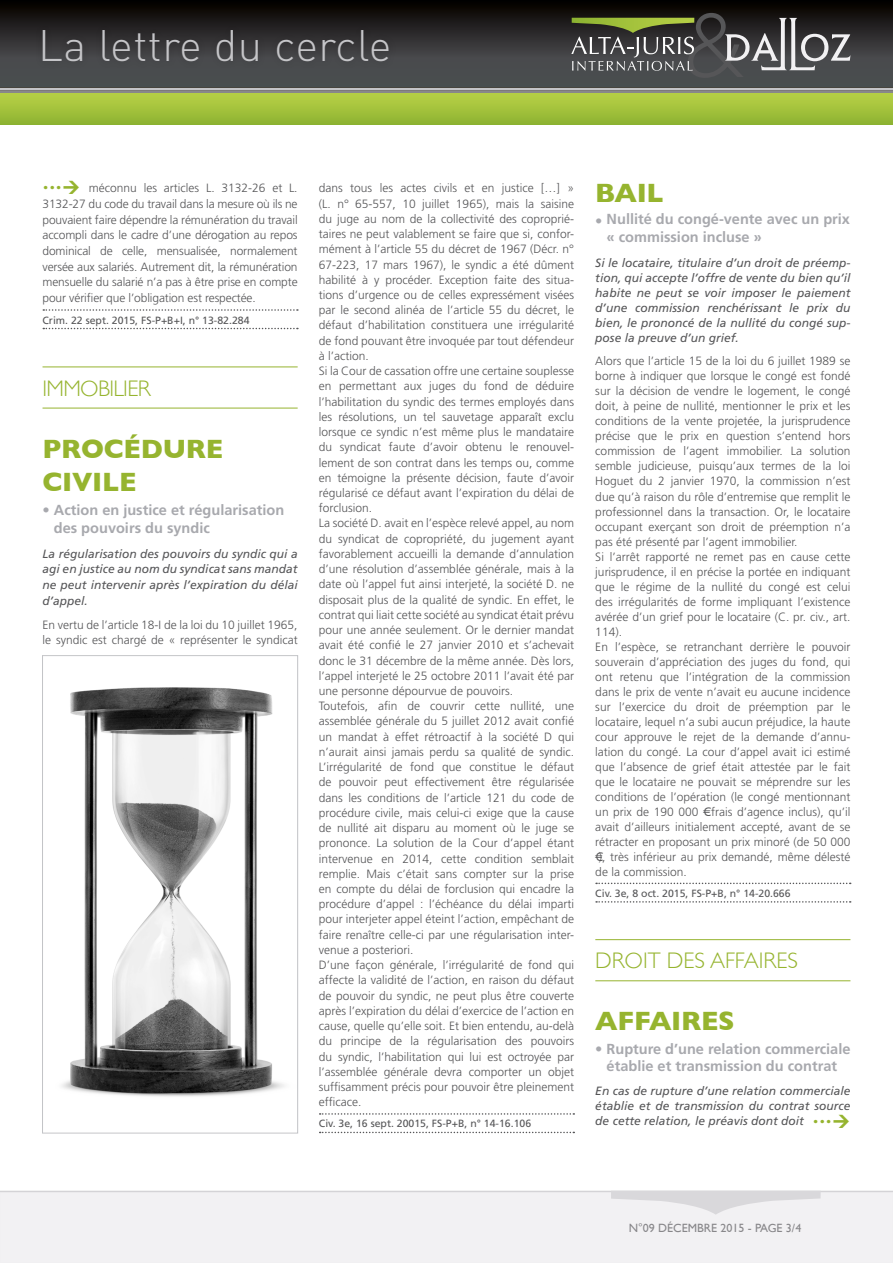
<style>
.page{position:relative;width:893px;height:1263px;background:#fff}
.page>*{position:absolute;margin:0;border:0;box-sizing:border-box;transform-origin:0 0}
.t1{font:300 95.85px "Gill Sans";color:#565658}
.t2{font:300 43.5px "DIN";letter-spacing:.01em;color:#c5c5c8}
.t3{font:700 27px/33px "Gill Sans";letter-spacing:-.01em;color:#96b42f}
.t4{font:300 22.5px "Gill Sans";letter-spacing:-.03em;color:#96b42f}
.t5{font:700 14.55px/17.4px "Frutiger";color:#a8a9ae}
.t6{font:300 12px/15.3px "Frutiger";color:#565658}
.t7{font:italic 12px/15px "Frutiger";color:#565658;text-align:justify}
.t8{font:12px "Gill Sans";color:#88878a}
.t9{font:10.5px "Frutiger";color:#565658}
</style>
<div class="page">
<div style="left:0;top:1190px;width:893px;height:73px;background:#f2f1f3"></div>
<svg style="left:43px;top:309px;width:255px;height:2px"></svg>
<svg style="left:43px;top:328px;width:255px;height:1px"></svg>
<hr style="left:43px;top:367px;width:255px;height:1px;background:#96b42f">
<hr style="left:43px;top:408px;width:255px;height:1px;background:#96b42f">
<svg style="left:320px;top:1113px;width:254px;height:2px"></svg>
<svg style="left:320px;top:1132px;width:254px;height:1px"></svg>
<svg style="left:596px;top:883px;width:255px;height:1px"></svg>
<svg style="left:596px;top:901px;width:255px;height:2px"></svg>
<hr style="left:595px;top:939px;width:255px;height:1px;background:#96b42f">
<hr style="left:595px;top:980px;width:255px;height:1px;background:#96b42f">
<img style="left:62px;top:687px;width:222px;height:410px">
<div style="left:42px;top:655px;width:256px;height:478px;border:1px solid #c3c4c7"></div>
<svg style="left:0;top:0;width:893px;height:87px"></svg>
<div style="left:35px;top:23px;width:362px;height:47px;background:#000;opacity:.2"></div>
<svg style="left:0;top:93px;width:893px;height:31px"></svg>
<hr style="left:0;top:87px;width:893px;height:2px;background:#47453e">
<hr style="left:0;top:89px;width:893px;height:2px;background:#c3c4c7">
<hr style="left:0;top:90px;width:893px;height:2px;background:#7d7a7a">
<hr style="left:0;top:91px;width:893px;height:2px;background:#88878a">
<svg style="left:571px;top:18px;width:123px;height:53px"></svg>
<svg style="left:725px;top:18px;width:126px;height:52px"></svg>
<svg style="left:611px;top:1191px;width:210px;height:24px"></svg>
<h2 class="t2" style="left:38px;top:19px;width:355px">La lettre du cercle</h2>
<h1 class="t1" style="left:685px;top:-30px;width:60px">&amp;</h1>
<p class="t6" style="left:43px;top:181px;width:257px;text-align:justify;text-indent:46px">méconnu les articles L. 3132-26 et L.<br>3132-27 du code du travail dans la mesure où ils ne pouvaient faire dépendre la rémunération du travail accompli dans le cadre d’une dérogation au repos dominical de celle, mensualisée, normalement versée aux salariés. Autrement dit, la rémunération mensuelle du salarié n’a pas à être prise en compte pour vérifier que l’obligation est respectée.</p>
<p class="t9" style="left:43px;top:314px;width:209px">Crim. 22 sept. 2015, FS-P+B+I, n° 13-82.284</p>
<h3 class="t4" style="left:43px;top:371px;width:110px">IMMOBILIER</h3>
<h3 class="t3" style="left:43px;top:431px;width:182px">PROCÉDURE<br>CIVILE</h3>
<p class="t5" style="left:54px;top:501px;width:232px;line-height:18.1px;text-indent:-11px">• Action en justice et régularisation des pouvoirs du syndic</p>
<p class="t7" style="left:43px;top:546px;width:257px;line-height:15.6px">La régularisation des pouvoirs du syndic qui a agi en justice au nom du syndicat sans mandat ne peut intervenir après l’expiration du délai d’appel.</p>
<p class="t6" style="left:43px;top:617px;width:257px">En vertu de l’article 18-I de la loi du 10 juillet 1965, le syndic est chargé de « représenter le syndicat</p>
<p class="t6" style="left:319px;top:181px;width:257px">dans tous les actes civils et en justice […] » (L. n° 65-557, 10 juillet 1965), mais la saisine du juge au nom de la collectivité des coproprié&shy;taires ne peut valablement se faire que si, confor&shy;mément à l’article 55 du décret de 1967 (Décr. n° 67-223, 17 mars 1967), le syndic a été dûment habilité à y procéder. Exception faite des situa&shy;tions d’urgence ou de celles expressément visées par le second alinéa de l’article 55 du décret, le défaut d’habilitation constituera une irrégularité de fond pouvant être invoquée par tout défendeur à l’action.<br>Si la Cour de cassation offre une certaine souplesse en permettant aux juges du fond de déduire l’habilitation du syndic des termes employés dans les résolutions, un tel sauvetage apparaît exclu lorsque ce syndic n’est même plus le mandataire du syndicat faute d’avoir obtenu le renouvel&shy;lement de son contrat dans les temps ou, comme en témoigne la présente décision, faute d’avoir régularisé ce défaut avant l’expiration du délai de forclusion.<br>La société D. avait en l’espèce relevé appel, au nom du syndicat de copropriété, du jugement ayant favorablement accueilli la demande d’annulation d’une résolution d’assemblée générale, mais à la date où l’appel fut ainsi interjeté, la société D. ne disposait plus de la qualité de syndic. En effet, le contrat qui liait cette société au syndicat était prévu pour une année seulement. Or le dernier mandat avait été confié le 27 janvier 2010 et s’achevait donc le 31 décembre de la même année. Dès lors, l’appel interjeté le 25 octobre 2011 l’avait été par une personne dépourvue de pouvoirs.<br>Toutefois, afin de couvrir cette nullité, une assemblée générale du 5 juillet 2012 avait confié un mandat à effet rétroactif à la société D qui n’aurait ainsi jamais perdu sa qualité de syndic.<br>L’irrégularité de fond que constitue le défaut de pouvoir peut effectivement être régularisée dans les conditions de l’article 121 du code de procédure civile, mais celui-ci exige que la cause de nullité ait disparu au moment où le juge se prononce. La solution de la Cour d’appel étant intervenue en 2014, cette condition semblait remplie. Mais c’était sans compter sur la prise en compte du délai de forclusion qui encadre la procédure d’appel : l’échéance du délai imparti pour interjeter appel éteint l’action, empêchant de faire renaître celle-ci par une régularisation inter&shy;venue a posteriori.<br>D’une façon générale, l’irrégularité de fond qui affecte la validité de l’action, en raison du défaut de pouvoir du syndic, ne peut plus être couverte après l’expiration du délai d’exercice de l’action en cause, quelle qu’elle soit. Et bien entendu, au-delà du principe de la régularisation des pouvoirs du syndic, l’habilitation qui lui est octroyée par l’assemblée générale devra comporter un objet suffisamment précis pour pouvoir être pleinement efficace.</p>
<p class="t9" style="left:319px;top:1117px;width:214px">Civ. 3e, 16 sept. 20015, FS-P+B, n° 14-16.106</p>
<h3 class="t3" style="left:595px;top:176px;width:70px">BAIL</h3>
<p class="t5" style="left:607px;top:211px;width:245px;text-indent:-11px">• Nullité du congé-vente avec un prix « commission incluse »</p>
<p class="t7" style="left:595px;top:255px;width:257px">Si le locataire, titulaire d’un droit de préemp&shy;tion, qui accepte l’offre de vente du bien qu’il habite ne peut se voir imposer le paiement d’une commission renchérissant le prix du bien, le prononcé de la nullité du congé sup&shy;pose la preuve d’un grief.</p>
<p class="t6" style="left:595px;top:354px;width:257px">Alors que l’article 15 de la loi du 6 juillet 1989 se borne à indiquer que lorsque le congé est fondé sur la décision de vendre le logement, le congé doit, à peine de nullité, mentionner le prix et les conditions de la vente projetée, la jurisprudence précise que le prix en question s’entend hors commission de l’agent immobilier. La solution semble judicieuse, puisqu’aux termes de la loi Hoguet du 2 janvier 1970, la commission n’est due qu’à raison du rôle d’entremise que remplit le professionnel dans la transaction. Or, le locataire occupant exerçant son droit de préemption n’a pas été présenté par l’agent immobilier.<br>Si l’arrêt rapporté ne remet pas en cause cette jurisprudence, il en précise la portée en indiquant que le régime de la nullité du congé est celui des irrégularités de forme impliquant l’existence avérée d’un grief pour le locataire (C. pr. civ., art.<br>114).<br>En l’espèce, se retranchant derrière le pouvoir souverain d’appréciation des juges du fond, qui ont retenu que l’intégration de la commission dans le prix de vente n’avait eu aucune incidence sur l’exercice du droit de préemption par le locataire, lequel n’a subi aucun préjudice, la haute cour approuve le rejet de la demande d’annu&shy;lation du congé. La cour d’appel avait ici estimé que l’absence de grief était attestée par le fait que le locataire ne pouvait se méprendre sur les conditions de l’opération (le congé mentionnant un prix de 190 000 € frais d’agence inclus), qu’il avait d’ailleurs initialement accepté, avant de se rétracter en proposant un prix minoré (de 50 000 €), très inférieur au prix demandé, même délesté de la commission.</p>
<p class="t9" style="left:595px;top:887px;width:197px">Civ. 3e, 8 oct. 2015, FS-P+B, n° 14-20.666</p>
<h3 class="t4" style="left:595px;top:943px;width:30px">DROIT</h3>
<h3 class="t4" style="left:667px;top:943px;width:13px">DES</h3>
<h3 class="t4" style="left:710px;top:943px;width:12px">AFFAIRES</h3>
<h3 class="t3" style="left:595px;top:1004px;width:141px">AFFAIRES</h3>
<p class="t5" style="left:595px;top:1040px;width:257px;text-align:center">• Rupture d’une relation commerciale établie et transmission du contrat</p>
<p class="t7" style="left:595px;top:1083px;width:257px">En cas de rupture d’une relation commerciale établie et de transmission du contrat source de cette relation, le préavis dont doit</p>
<p class="t8" style="left:629px;top:1221px;width:174px">N°09 DÉCEMBRE 2015 - PAGE 3/4</p>
</div>
